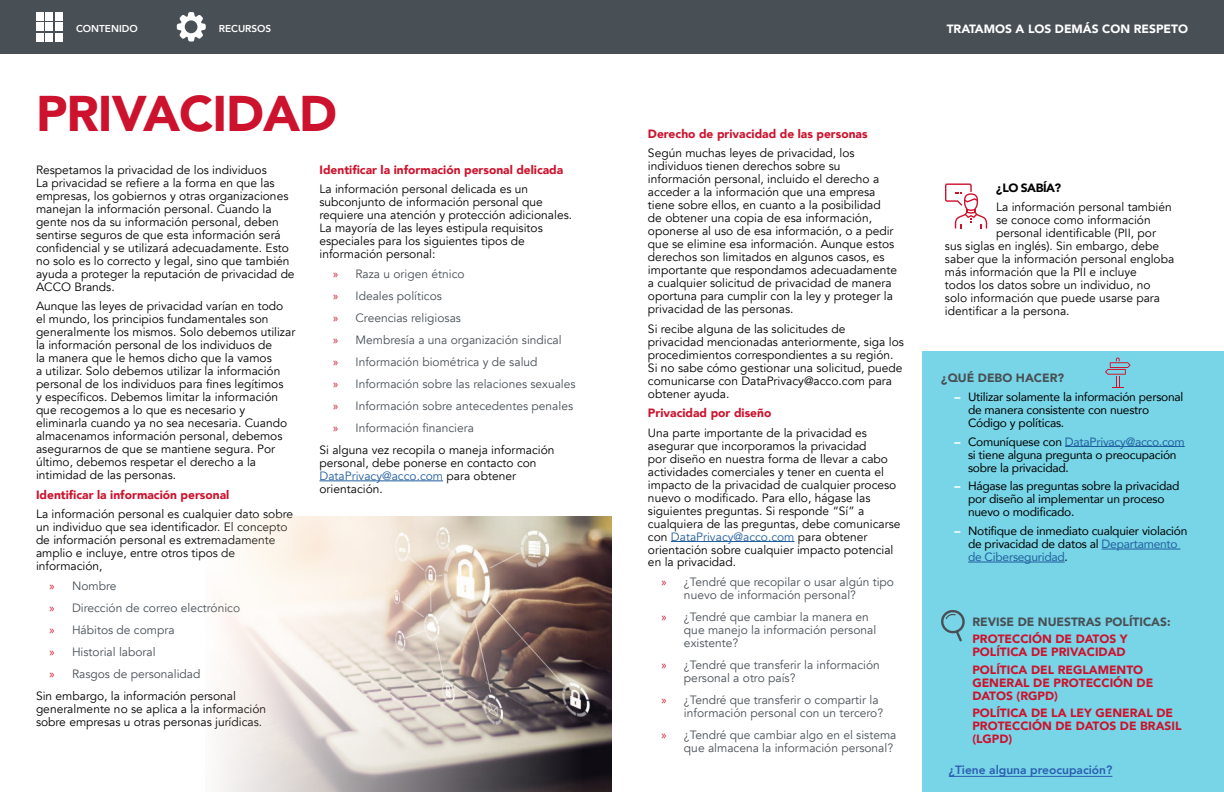
<style>
.page{position:relative;width:1224px;height:792px;background:#fff}
.page>*{position:absolute;margin:0;border:0;box-sizing:border-box;transform-origin:0 0}
.t1{font:900 50px "Avenir";letter-spacing:-.02em;color:#cd122d}
.t2{font:12px/13px "Avenir";color:#000}
.t3{font:12px/13px "Avenir";color:#484f55}
.t4{font:12px/13px "Avenir";letter-spacing:-.02em;color:#000}
.t5{font:900 12px/13px "Avenir";color:#cd122d}
.t6{font:900 12px "Avenir";color:#fff}
.t7{font:900 12px "Avenir";color:#484f55}
.t8{font:800 12px "Avenir";color:#2a5db0}
.t9{font:900 12px "Avenir";letter-spacing:-.04em;color:#000}
.t10{font:800 10px "Avenir";color:#fff}
.s1{font-family:"Myriad Pro";color:#cd122d}
.s2{color:#215e9e}
.s3{font-weight:900;color:#fff}
</style>
<div class="page">
<div style="left:0;top:0;width:1224px;height:54px;background:#484f55"></div>
<div style="left:36px;top:12px;width:8px;height:8px;background:#fff"></div>
<div style="left:36px;top:23px;width:8px;height:8px;background:#fff"></div>
<div style="left:36px;top:33px;width:8px;height:8px;background:#fff"></div>
<div style="left:46px;top:12px;width:7px;height:9px;background:#fff"></div>
<div style="left:46px;top:23px;width:7px;height:8px;background:#fff"></div>
<div style="left:46px;top:33px;width:7px;height:9px;background:#fff"></div>
<div style="left:55px;top:12px;width:8px;height:8px;background:#fff"></div>
<div style="left:55px;top:23px;width:8px;height:8px;background:#fff"></div>
<div style="left:55px;top:33px;width:8px;height:8px;background:#fff"></div>
<svg style="left:177px;top:12px;width:29px;height:30px"></svg>
<div style="left:922px;top:351px;width:302px;height:441px;background:#78d5e7"></div>
<hr style="left:320px;top:481px;width:123px;height:1px;background:#215e9e">
<svg style="left:945px;top:183px;width:42px;height:45px"></svg>
<hr style="left:1065px;top:446px;width:120px;height:1px;background:#215e9e">
<hr style="left:1102px;top:549px;width:79px;height:1px;background:#215e9e">
<hr style="left:968px;top:562px;width:97px;height:1px;background:#215e9e">
<svg style="left:1105px;top:357px;width:26px;height:31px"></svg>
<svg style="left:941px;top:610px;width:24px;height:31px"></svg>
<hr style="left:671px;top:541px;width:124px;height:1px;background:#215e9e">
<img style="left:220px;top:517px;width:392px;height:275px">
<hr style="left:949px;top:776px;width:163px;height:1px;background:#2a5db0">
<p class="t10" style="left:76px;top:21px;width:63px">CONTENIDO</p>
<p class="t10" style="left:219px;top:21px;width:54px">RECURSOS</p>
<p class="t6" style="left:947px;top:19px;width:243px">TRATAMOS A LOS DEMÁS CON RESPETO</p>
<p class="t6" style="left:1072px;top:19px;width:117px">EL TÍTULO VA AQUÍ</p>
<h1 class="t1" style="left:36px;top:71px;width:303px">PRIVACIDAD</h1>
<p class="t2" style="left:36px;top:164px;width:260px">Respetamos la privacidad de los individuos<br>La privacidad se refiere a la forma en que las empresas, los gobiernos y otras organizaciones manejan la información personal. Cuando la gente nos da su información personal, deben sentirse seguros de que esta información será confidencial y se utilizará adecuadamente. Esto no solo es lo correcto y legal, sino que también ayuda a proteger la reputación de privacidad de ACCO Brands.</p>
<p class="t2" style="left:36px;top:300px;width:261px">Aunque las leyes de privacidad varían en todo el mundo, los principios fundamentales son generalmente los mismos. Solo debemos utilizar la información personal de los individuos de<br>la manera que le hemos dicho que la vamos<br>a utilizar. Solo debemos utilizar la información personal de los individuos para fines legítimos<br>y específicos. Debemos limitar la información que recogemos a lo que es necesario y eliminarla cuando ya no sea necesaria. Cuando almacenamos información personal, debemos asegurarnos de que se mantiene segura. Por último, debemos respetar el derecho a la intimidad de las personas.</p>
<p class="t5" style="left:36px;top:488px;width:195px">Identificar la información personal</p>
<p class="t2" style="left:36px;top:508px;width:259px">La información personal es cualquier dato sobre un individuo que sea identificador. El concepto de información personal es extremadamente amplio e incluye, entre otros tipos de información,</p>
<p class="t3" style="left:50px;top:579px;width:68px"><span class="s1">»</span> Nombre</p>
<p class="t3" style="left:50px;top:601px;width:192px"><span class="s1">»</span> Dirección de correo electrónico</p>
<p class="t3" style="left:50px;top:623px;width:127px"><span class="s1">»</span> Hábitos de compra</p>
<p class="t3" style="left:50px;top:645px;width:108px"><span class="s1">»</span> Historial laboral</p>
<p class="t3" style="left:50px;top:667px;width:152px"><span class="s1">»</span> Rasgos de personalidad</p>
<p class="t2" style="left:36px;top:689px;width:202px">Sin embargo, la información personal</p>
<p class="t2" style="left:36px;top:702px;width:232px">generalmente no se aplica a la información sobre empresas u otras personas jurídicas.</p>
<p class="t5" style="left:320px;top:163px;width:245px">Identificar la información personal delicada</p>
<p class="t2" style="left:320px;top:183px;width:254px">La información personal delicada es un subconjunto de información personal que requiere una atención y protección adicionales.<br>La mayoría de las leyes estipula requisitos especiales para los siguientes tipos de información personal:</p>
<p class="t3" style="left:333px;top:268px;width:133px"><span class="s1">»</span> Raza u origen étnico</p>
<p class="t3" style="left:333px;top:290px;width:110px"><span class="s1">»</span> Ideales políticos</p>
<p class="t3" style="left:333px;top:312px;width:130px"><span class="s1">»</span> Creencias religiosas</p>
<p class="t3" style="left:333px;top:334px;width:230px"><span class="s1">»</span> Membresía a una organización sindical</p>
<p class="t3" style="left:333px;top:356px;width:206px"><span class="s1">»</span> Información biométrica y de salud</p>
<p class="t3" style="left:333px;top:377px;width:244px"><span class="s1">»</span> Información sobre las relaciones sexuales</p>
<p class="t3" style="left:333px;top:399px;width:242px"><span class="s1">»</span> Información sobre antecedentes penales</p>
<p class="t3" style="left:333px;top:421px;width:143px"><span class="s1">»</span> Información financiera</p>
<p class="t2" style="left:320px;top:443px;width:237px">Si alguna vez recopila o maneja información</p>
<p class="t2" style="left:320px;top:456px;width:219px">personal, debe ponerse en contacto con<br><span class="s2">DataPrivacy@acco.com</span> para obtener orientación.</p>
<p class="t5" style="left:648px;top:127px;width:221px">Derecho de privacidad de las personas</p>
<p class="t2" style="left:648px;top:147px;width:251px">Según muchas leyes de privacidad, los individuos tienen derechos sobre su información personal, incluido el derecho a acceder a la información que una empresa tiene sobre ellos, en cuanto a la posibilidad de obtener una copia de esa información, oponerse al uso de esa información, o a pedir que se elimine esa información. Aunque estos derechos son limitados en algunos casos, es importante que respondamos adecuadamente a cualquier solicitud de privacidad de manera oportuna para cumplir con la ley y proteger la privacidad de las personas.</p>
<p class="t2" style="left:648px;top:322px;width:257px">Si recibe alguna de las solicitudes de privacidad mencionadas anteriormente, siga los procedimientos correspondientes a su región.<br>Si no sabe cómo gestionar una solicitud, puede comunicarse con DataPrivacy@acco.com para obtener ayuda.</p>
<p class="t5" style="left:648px;top:406px;width:125px">Privacidad por diseño</p>
<p class="t2" style="left:648px;top:426px;width:254px">Una parte importante de la privacidad es asegurar que incorporamos la privacidad<br>por diseño en nuestra forma de llevar a cabo actividades comerciales y tener en cuenta el impacto de la privacidad de cualquier proceso nuevo o modificado. Para ello, hágase las siguientes preguntas. Si responde “Sí” a cualquiera de las preguntas, debe comunicarse con <span class="s2">DataPrivacy@acco.com</span> para obtener orientación sobre cualquier impacto potencial en la privacidad.</p>
<p class="t3" style="left:684px;top:576px;width:211px;text-indent:-22px"><span class="s1">»</span> ¿Tendré que recopilar o usar algún tipo nuevo de información personal?</p>
<p class="t3" style="left:684px;top:611px;width:194px;text-indent:-22px"><span class="s1">»</span> ¿Tendré que cambiar la manera en que manejo la información personal existente?</p>
<p class="t3" style="left:684px;top:659px;width:197px;text-indent:-22px"><span class="s1">»</span> ¿Tendré que transferir la información personal a otro país?</p>
<p class="t3" style="left:684px;top:694px;width:201px;text-indent:-22px"><span class="s1">»</span> ¿Tendré que transferir o compartir la información personal con un tercero?</p>
<p class="t3" style="left:661px;top:729px;width:236px;text-align:right"><span class="s1">»</span> ¿Tendré que cambiar algo en el sistema que almacena la información personal?</p>
<p class="t9" style="left:996px;top:178px;width:67px">¿LO SABÍA?</p>
<p class="t2" style="left:996px;top:200px;width:177px">La información personal también</p>
<p class="t2" style="left:996px;top:213px;width:156px">se conoce como información</p>
<p class="t2" style="left:996px;top:226px;width:161px">personal identificable (PII, por</p>
<p class="t2" style="left:945px;top:239px;width:216px">sus siglas en inglés). Sin embargo, debe</p>
<p class="t2" style="left:945px;top:252px;width:231px">saber que la información personal engloba</p>
<p class="t2" style="left:945px;top:265px;width:193px">más información que la PII e incluye</p>
<p class="t2" style="left:945px;top:278px;width:207px">todos los datos sobre un individuo, no</p>
<p class="t2" style="left:945px;top:291px;width:217px">solo información que puede usarse para</p>
<p class="t2" style="left:945px;top:304px;width:126px">identificar a la persona.</p>
<p class="t7" style="left:941px;top:368px;width:125px">¿QUÉ DEBO HACER?</p>
<p class="t4" style="left:968px;top:390px;width:217px;text-indent:-14px"><span class="s3">–</span> Utilizar solamente la información personal de manera consistente con nuestro<br>Código y políticas.</p>
<p class="t4" style="left:968px;top:435px;width:218px;text-indent:-14px"><span class="s3">–</span> Comuníquese con <span class="s2">DataPrivacy@acco.com </span>si tiene alguna pregunta o preocupación sobre la privacidad.</p>
<p class="t4" style="left:968px;top:479px;width:213px;text-indent:-14px"><span class="s3">–</span> Hágase las preguntas sobre la privacidad por diseño al implementar un proceso nuevo o modificado.</p>
<p class="t4" style="left:968px;top:524px;width:221px;text-indent:-14px"><span class="s3">–</span> Notifique de inmediato cualquier violación de privacidad de datos al <span class="s2">Departamento de Ciberseguridad</span>.</p>
<p class="t7" style="left:972px;top:611px;width:200px">REVISE DE NUESTRAS POLÍTICAS:</p>
<p class="t5" style="left:972px;top:632px;width:157px">PROTECCIÓN DE DATOS Y<br>POLÍTICA DE PRIVACIDAD</p>
<p class="t5" style="left:972px;top:663px;width:182px">POLÍTICA DEL REGLAMENTO<br>GENERAL DE PROTECCIÓN DE<br>DATOS (RGPD)</p>
<p class="t5" style="left:972px;top:706px;width:211px">POLÍTICA DE LA LEY GENERAL DE<br>PROTECCIÓN DE DATOS DE BRASIL (LGPD)</p>
<p class="t8" style="left:949px;top:761px;width:165px">¿Tiene alguna preocupación?</p>
</div>
